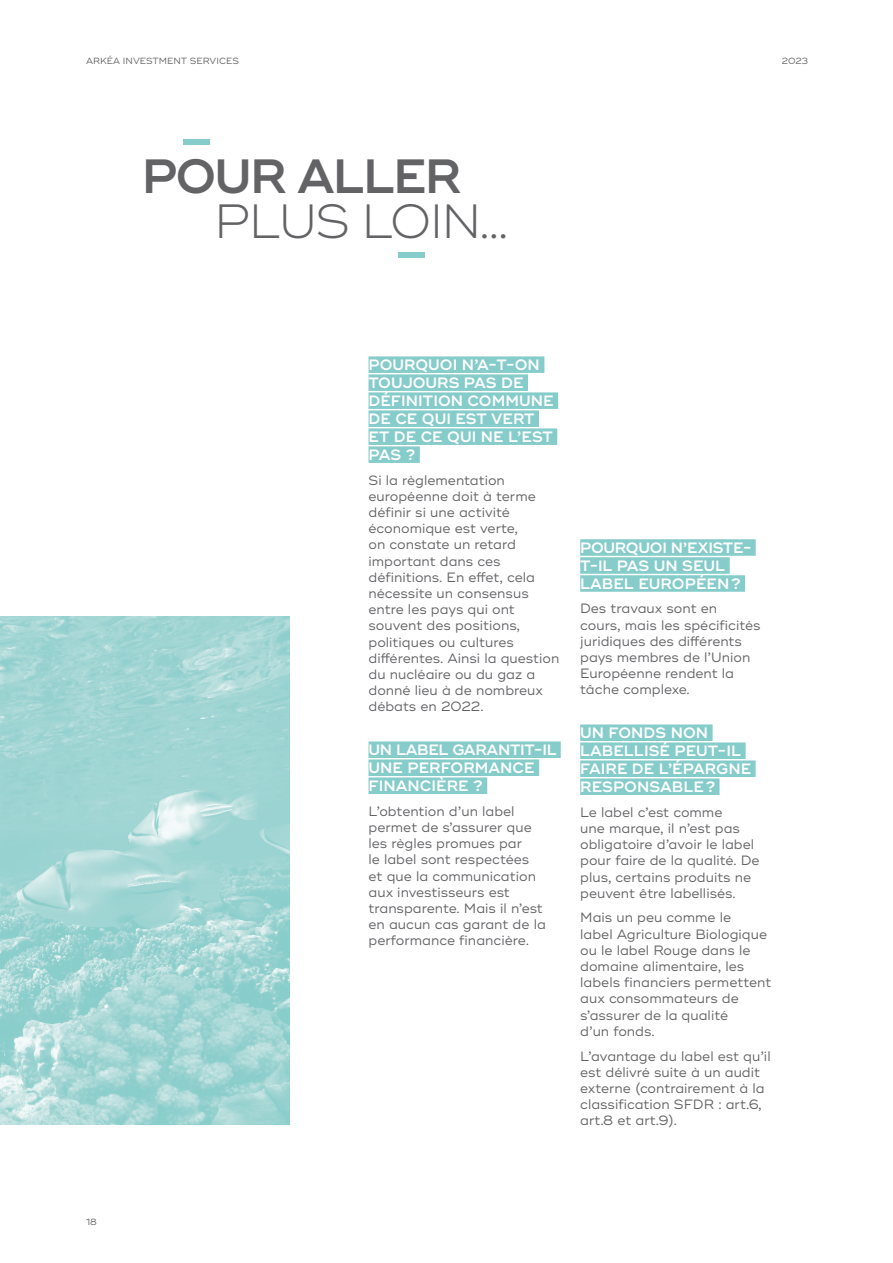
<style>
.page{position:relative;width:893px;height:1263px;background:#fff}
.page>*{position:absolute;margin:0;border:0;box-sizing:border-box;transform-origin:0 0}
.t1{font:600 48px "Ridley Grotesk";letter-spacing:-.04em;color:#636366}
.t2{font:300 48px "Ridley Grotesk";letter-spacing:-.04em;color:#636366}
.t3{font:600 15px/18px "Ridley Grotesk";color:#fff}
.t4{font:13.5px/16.2px "Ridley Grotesk";color:#636366}
.t5{font:9px "Ridley Grotesk";color:#636366}
</style>
<div class="page">
<div style="left:368px;top:356px;width:176px;height:17px;background:#86ccca"></div>
<div style="left:368px;top:374px;width:160px;height:17px;background:#86ccca"></div>
<div style="left:368px;top:392px;width:190px;height:17px;background:#86ccca"></div>
<div style="left:368px;top:410px;width:171px;height:17px;background:#86ccca"></div>
<div style="left:368px;top:428px;width:189px;height:17px;background:#86ccca"></div>
<div style="left:368px;top:446px;width:52px;height:17px;background:#86ccca"></div>
<div style="left:368px;top:741px;width:193px;height:17px;background:#86ccca"></div>
<div style="left:368px;top:759px;width:171px;height:17px;background:#86ccca"></div>
<div style="left:368px;top:777px;width:119px;height:17px;background:#86ccca"></div>
<div style="left:580px;top:539px;width:176px;height:17px;background:#86ccca"></div>
<div style="left:580px;top:557px;width:150px;height:17px;background:#86ccca"></div>
<div style="left:580px;top:575px;width:165px;height:17px;background:#86ccca"></div>
<div style="left:580px;top:724px;width:133px;height:17px;background:#86ccca"></div>
<div style="left:580px;top:742px;width:166px;height:17px;background:#86ccca"></div>
<div style="left:580px;top:760px;width:176px;height:17px;background:#86ccca"></div>
<div style="left:580px;top:778px;width:139px;height:17px;background:#86ccca"></div>
<img style="left:0;top:616px;width:290px;height:509px">
<div style="left:183px;top:139px;width:27px;height:6px;background:#86ccca"></div>
<div style="left:399px;top:252px;width:26px;height:6px;background:#86ccca"></div>
<p class="t5" style="left:86px;top:55px;width:154px">ARKÉA INVESTMENT SERVICES</p>
<p class="t5" style="left:782px;top:55px;width:28px">2023</p>
<p class="t5" style="left:86px;top:1216px;width:12px">18</p>
<p class="t1" style="left:142px;top:147px;width:322px">POUR ALLER</p>
<p class="t2" style="left:214px;top:192px;width:296px">PLUS LOIN…</p>
<p class="t3" style="left:368px;top:356px;width:187px">POURQUOI N’A-T-ON<br>TOUJOURS PAS DE<br>DÉFINITION COMMUNE<br>DE CE QUI EST VERT<br>ET DE CE QUI NE L’EST<br>PAS ?</p>
<p class="t4" style="left:368px;top:472px;width:192px">Si la règlementation européenne doit à terme définir si une activité économique est verte,<br>on constate un retard important dans ces définitions. En effet, cela nécessite un consensus entre les pays qui ont souvent des positions, politiques ou cultures différentes. Ainsi la question du nucléaire ou du gaz a donné lieu à de nombreux débats en 2022.</p>
<p class="t3" style="left:368px;top:741px;width:190px">UN LABEL GARANTIT-IL<br>UNE PERFORMANCE<br>FINANCIÈRE ?</p>
<p class="t4" style="left:368px;top:803px;width:179px">L’obtention d’un label permet de s’assurer que les règles promues par<br>le label sont respectées et que la communication aux investisseurs est transparente. Mais il n’est en aucun cas garant de la performance financière.</p>
<p class="t3" style="left:580px;top:539px;width:173px">POURQUOI N’EXISTE-<br>T-IL PAS UN SEUL<br>LABEL EUROPÉEN?</p>
<p class="t4" style="left:580px;top:601px;width:182px">Des travaux sont en cours, mais les spécificités juridiques des différents pays membres de l’Union<br>Européenne rendent la tâche complexe.</p>
<p class="t3" style="left:580px;top:724px;width:172px">UN FONDS NON<br>LABELLISÉ PEUT-IL<br>FAIRE DE L’ÉPARGNE<br>RESPONSABLE?</p>
<p class="t4" style="left:580px;top:804px;width:181px">Le label c’est comme<br>une marque, il n’est pas obligatoire d’avoir le label pour faire de la qualité. De plus, certains produits ne peuvent être labellisés.</p>
<p class="t4" style="left:580px;top:910px;width:193px">Mais un peu comme le<br>label Agriculture Biologique ou le label Rouge dans le domaine alimentaire, les labels financiers permettent aux consommateurs de s’assurer de la qualité<br>d’un fonds.</p>
<p class="t4" style="left:580px;top:1048px;width:192px">L’avantage du label est qu’il est délivré suite à un audit externe (contrairement à la classification SFDR : art.6, art.8 et art.9).</p>
</div>
